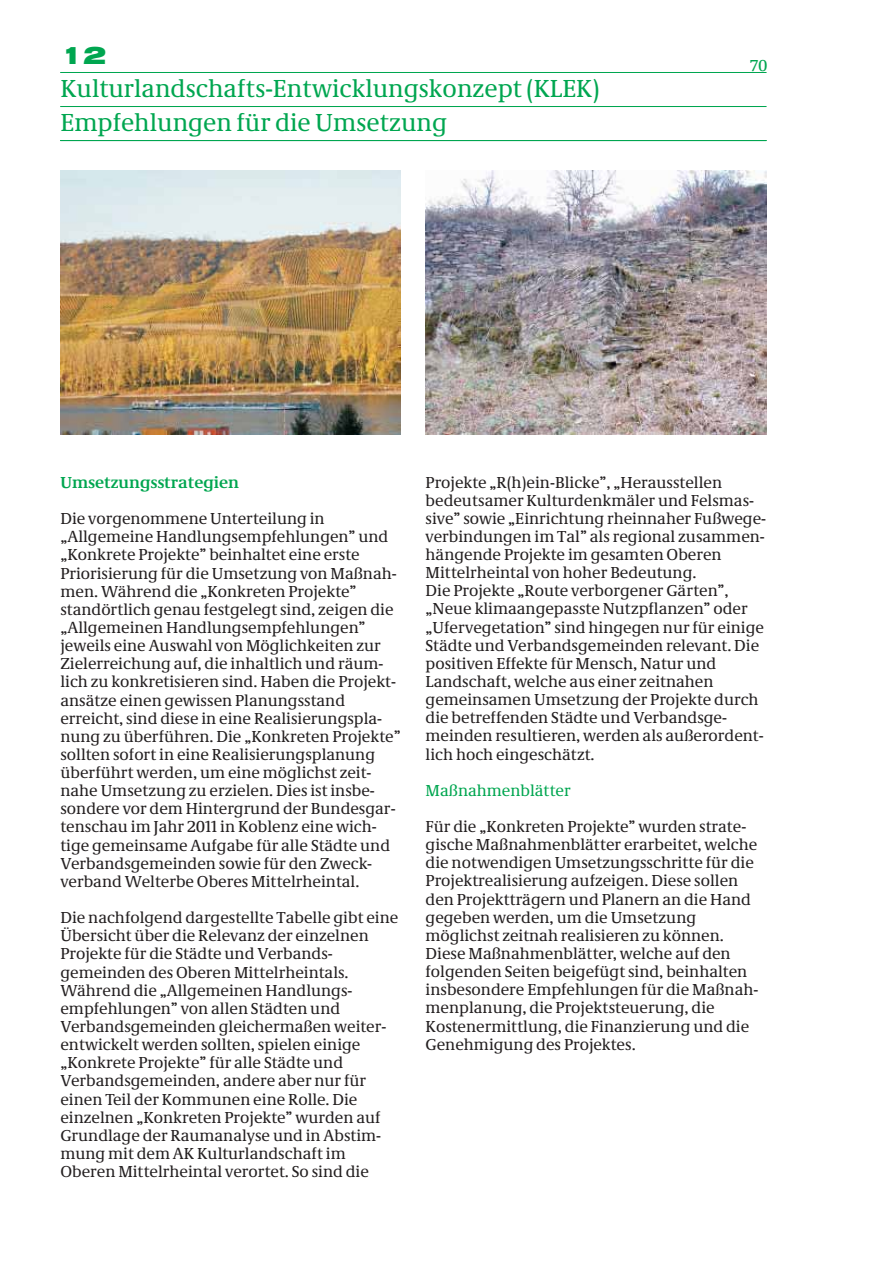
<style>
.page{position:relative;width:893px;height:1263px;background:#fff}
.page>*{position:absolute;margin:0;border:0;box-sizing:border-box;transform-origin:0 0}
.t1{font:25.5px "Neue Demos";color:#00a650}
.t2{font:24px "Swis 721 Blk Ex BT";color:#00a650}
.t3{font:16.5px/18.1px "Neue Demos";color:#231f20}
.t4{font:700 16.5px "Neue Demos";color:#00a650}
.t5{font:16.5px "Neue Demos";color:#00a650}
</style>
<div class="page">
<hr style="left:60px;top:72px;width:706px;height:1px;background:#00a650">
<hr style="left:60px;top:106px;width:706px;height:1px;background:#00a650">
<hr style="left:60px;top:140px;width:706px;height:1px;background:#00a650">
<img style="left:60px;top:171px;width:341px;height:264px">
<img style="left:426px;top:171px;width:340px;height:264px">
<h2 class="t2" style="left:60px;top:42px;width:47px">12</h2>
<h1 class="t1" style="left:60px;top:79px;width:541px">Kulturlandschafts-Entwicklungskonzept (KLEK)</h1>
<h1 class="t1" style="left:60px;top:114px;width:388px">Empfehlungen für die Umsetzung</h1>
<p class="t5" style="left:750px;top:59px;width:19px">70</p>
<p class="t4" style="left:60px;top:476px;width:180px">Umsetzungsstrategien</p>
<p class="t3" style="left:60px;top:511px;width:342px">Die vorgenommene Unterteilung in „Allgemeine Handlungsempfehlungen” und „Konkrete Projekte” beinhaltet eine erste Priorisierung für die Umsetzung von Maßnah&shy;men. Während die „Konkreten Projekte” standörtlich genau festgelegt sind, zeigen die „Allgemeinen Handlungsempfehlungen” jeweils eine Auswahl von Möglichkeiten zur Zielerreichung auf, die inhaltlich und räum&shy;lich zu konkretisieren sind. Haben die Projekt&shy;ansätze einen gewissen Planungsstand erreicht, sind diese in eine Realisierungspla&shy;nung zu überführen. Die „Konkreten Projekte” sollten sofort in eine Realisierungsplanung überführt werden, um eine möglichst zeit&shy;nahe Umsetzung zu erzielen. Dies ist insbe&shy;sondere vor dem Hintergrund der Bundesgar&shy;tenschau im Jahr 2011 in Koblenz eine wich&shy;tige gemeinsame Aufgabe für alle Städte und Verbandsgemeinden sowie für den Zweck&shy;verband Welterbe Oberes Mittelrheintal.</p>
<p class="t3" style="left:60px;top:910px;width:339px">Die nachfolgend dargestellte Tabelle gibt eine Übersicht über die Relevanz der einzelnen Projekte für die Städte und Verbands&shy;gemeinden des Oberen Mittelrheintals.<br>Während die „Allgemeinen Handlungs&shy;empfehlungen” von allen Städten und Verbandsgemeinden gleichermaßen weiter&shy;entwickelt werden sollten, spielen einige „Konkrete Projekte” für alle Städte und Verbandsgemeinden, andere aber nur für einen Teil der Kommunen eine Rolle. Die einzelnen „Konkreten Projekte” wurden auf Grundlage der Raumanalyse und in Abstim&shy;mung mit dem AK Kulturlandschaft im Oberen Mittelrheintal verortet. So sind die</p>
<p class="t3" style="left:426px;top:474px;width:342px">Projekte „R(h)ein-Blicke”, „Herausstellen bedeutsamer Kulturdenkmäler und Felsmas&shy;sive” sowie „Einrichtung rheinnaher Fußwege&shy;verbindungen im Tal” als regional zusammen&shy;hängende Projekte im gesamten Oberen Mittelrheintal von hoher Bedeutung.<br>Die Projekte „Route verborgener Gärten”, „Neue klimaangepasste Nutzpflanzen” oder „Ufervegetation” sind hingegen nur für einige Städte und Verbandsgemeinden relevant. Die positiven Effekte für Mensch, Natur und Landschaft, welche aus einer zeitnahen gemeinsamen Umsetzung der Projekte durch die betreffenden Städte und Verbandsge&shy;meinden resultieren, werden als außerordent&shy;lich hoch eingeschätzt.</p>
<p class="t5" style="left:426px;top:784px;width:147px">Maßnahmenblätter</p>
<p class="t3" style="left:426px;top:819px;width:334px">Für die „Konkreten Projekte” wurden strate&shy;gische Maßnahmenblätter erarbeitet, welche die notwendigen Umsetzungsschritte für die Projektrealisierung aufzeigen. Diese sollen den Projektträgern und Planern an die Hand gegeben werden, um die Umsetzung möglichst zeitnah realisieren zu können.<br>Diese Maßnahmenblätter, welche auf den folgenden Seiten beigefügt sind, beinhalten insbesondere Empfehlungen für die Maßnah&shy;menplanung, die Projektsteuerung, die Kostenermittlung, die Finanzierung und die Genehmigung des Projektes.</p>
</div>
